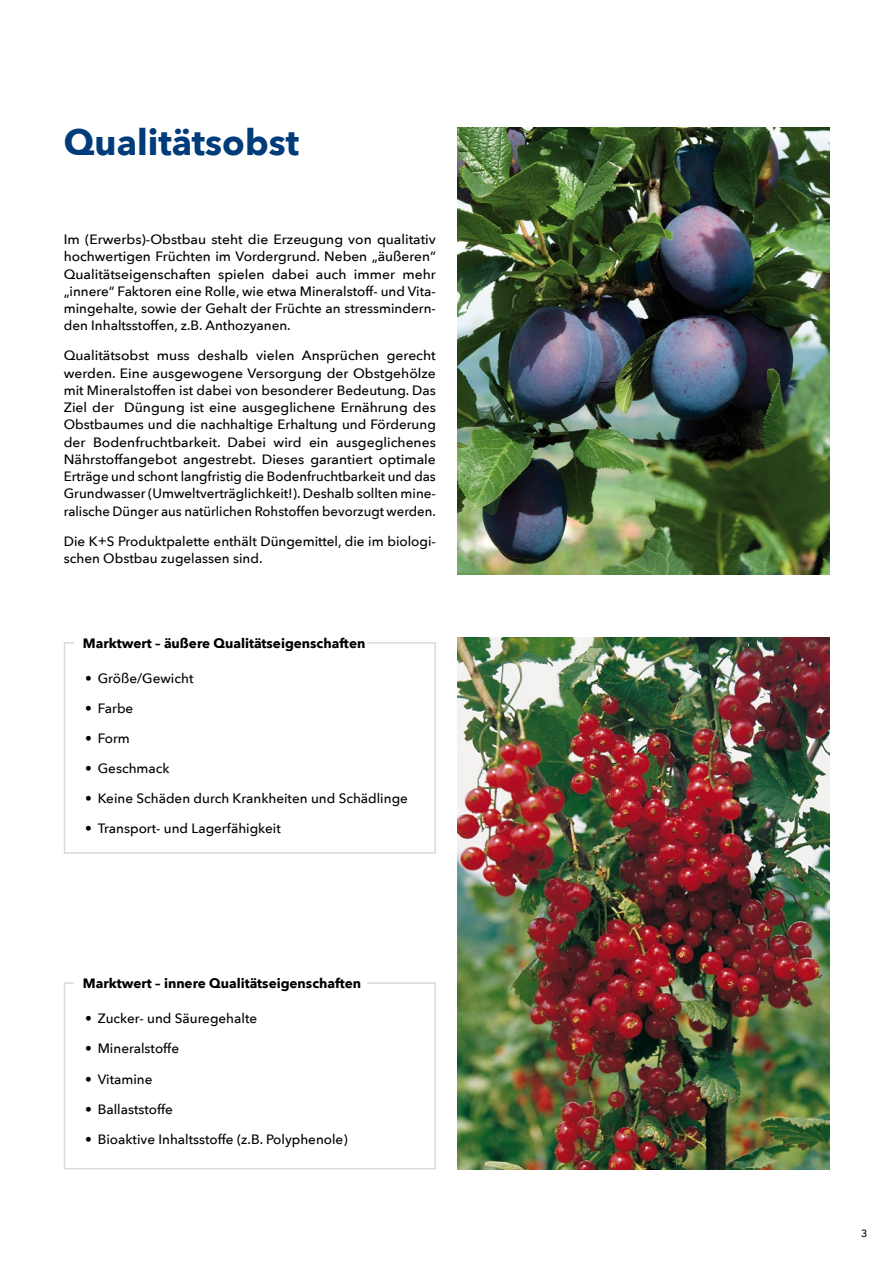
<style>
.page{position:relative;width:893px;height:1263px;background:#fff}
.page>*{position:absolute;margin:0;border:0;box-sizing:border-box;transform-origin:0 0}
.t1{font:700 36px "Avenir Next";color:#003c79}
.t2{font:500 13.5px/17.2px "Avenir Next";color:#000;text-align:justify}
.t3{font:700 13.5px "Avenir Next";color:#000}
.t4{font:500 10.5px "Avenir Next";color:#000}
</style>
<div class="page">
<img style="left:457px;top:638px;width:373px;height:531px">
<img style="left:457px;top:128px;width:373px;height:446px">
<div style="left:64px;top:642px;width:372px;height:212px;border:2px solid #d9dadb"></div>
<div style="left:74px;top:635px;width:293px;height:20px;background:#fff"></div>
<div style="left:64px;top:982px;width:372px;height:187px;border:2px solid #d9dadb"></div>
<div style="left:74px;top:975px;width:293px;height:20px;background:#fff"></div>
<h1 class="t1" style="left:64px;top:111px;width:237px">Qualitätsobst</h1>
<p class="t2" style="left:64px;top:230px;width:374px">Im (Erwerbs)-Obstbau steht die Erzeugung von qualitativ hochwertigen Früchten im Vordergrund. Neben „äußeren“ Qualitätseigenschaften spielen dabei auch immer mehr „innere“ Faktoren eine Rolle, wie etwa Mineralstoff- und Vita&shy;mingehalte, sowie der Gehalt der Früchte an stressmindern&shy;den Inhaltsstoffen, z.B. Anthozyanen.</p>
<p class="t2" style="left:64px;top:347px;width:374px">Qualitätsobst muss deshalb vielen Ansprüchen gerecht werden. Eine ausgewogene Versorgung der Obstgehölze mit Mineralstoffen ist dabei von besonderer Bedeutung. Das Ziel der Düngung ist eine ausgeglichene Ernährung des Obstbaumes und die nachhaltige Erhaltung und Förderung der Bodenfruchtbarkeit. Dabei wird ein ausgeglichenes Nährstoffangebot angestrebt. Dieses garantiert optimale Erträge und schont langfristig die Bodenfruchtbarkeit und das Grundwasser (Umweltverträglichkeit!). Deshalb sollten mine&shy;ralische Dünger aus natürlichen Rohstoffen bevorzugt werden.</p>
<p class="t2" style="left:64px;top:532px;width:374px">Die K+S Produktpalette enthält Düngemittel, die im biologi&shy;schen Obstbau zugelassen sind.</p>
<p class="t3" style="left:83px;top:632px;width:284px">Marktwert – äußere Qualitätseigenschaften</p>
<p class="t2" style="left:85px;top:669px;width:110px">• Größe/Gewicht</p>
<p class="t2" style="left:85px;top:699px;width:50px">• Farbe</p>
<p class="t2" style="left:85px;top:729px;width:46px">• Form</p>
<p class="t2" style="left:85px;top:759px;width:86px">• Geschmack</p>
<p class="t2" style="left:85px;top:789px;width:324px">• Keine Schäden durch Krankheiten und Schädlinge</p>
<p class="t2" style="left:85px;top:819px;width:197px">• Transport- und Lagerfähigkeit</p>
<p class="t3" style="left:83px;top:972px;width:280px">Marktwert – innere Qualitätseigenschaften</p>
<p class="t2" style="left:85px;top:1010px;width:174px">• Zucker- und Säuregehalte</p>
<p class="t2" style="left:85px;top:1040px;width:96px">• Mineralstoffe</p>
<p class="t2" style="left:85px;top:1070px;width:69px">• Vitamine</p>
<p class="t2" style="left:85px;top:1100px;width:90px">• Ballaststoffe</p>
<p class="t2" style="left:85px;top:1130px;width:264px">• Bioaktive Inhaltsstoffe (z.B. Polyphenole)</p>
<p class="t4" style="left:861px;top:1225px;width:8px">3</p>
</div>
